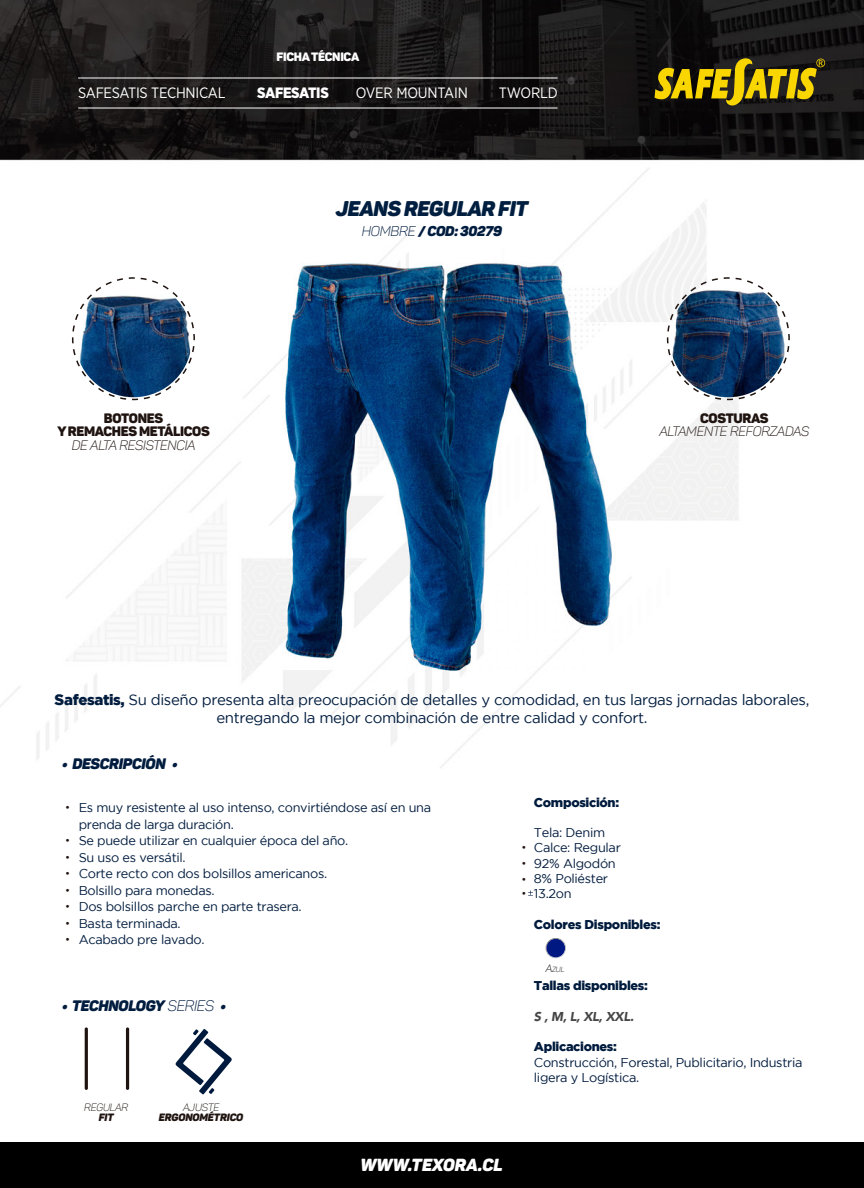
<style>
.page{position:relative;width:864px;height:1188px;background:#fff}
.page>*{position:absolute;margin:0;border:0;box-sizing:border-box;transform-origin:0 0}
.t1{font:21px "Panton Blackitalic Caps";letter-spacing:-.025em;color:#001f40}
.t2{font:17.25px "Panton Blackitalic Caps";color:#fff}
.t3{font:15px/18px "Gotham";letter-spacing:-.025em;color:#001c3e;text-align:center}
.t4{font:15px "Gotham Narrow";letter-spacing:-.02em;color:#fff}
.t5{font:15px "Panton Blackitalic Caps";letter-spacing:-.025em;color:#001c3e}
.t6{font:900 15px "Gotham Narrow";letter-spacing:-.02em;color:#fff}
.t7{font:13.95px "Panton Blackitalic Caps";letter-spacing:-.025em;color:#001c3e}
.t8{font:13.5px "Panton Lightitalic Caps";letter-spacing:-.025em;color:#1f1410}
.t9{font:13.5px/13.5px "Panton Black Caps";letter-spacing:-.025em;color:#1f1410;text-align:center}
.t10{font:12.75px/16.5px "Gotham";letter-spacing:-.025em;color:#001c3e}
.t11{font:900 12.75px "Gotham";letter-spacing:-.025em;color:#001b3d}
.t12{font:12.75px/15.3px "Gotham";letter-spacing:-.025em;color:#001a3d}
.t13{font:12.75px/15.3px "Gotham";letter-spacing:-.025em;color:#001b3d}
.t14{font:italic 900 12.75px "Avenir LT Std";color:#454545}
.t15{font:12px "Panton Black Caps";letter-spacing:-.025em;color:#fff}
.t16{font:10.5px "Panton Blackitalic Caps";letter-spacing:-.02em;color:#1f1410}
.t17{font:10.5px "Panton Lightitalic Caps";letter-spacing:-.02em;color:#1f1410}
.t18{font:10.5px/15.5px "Gotham";color:#1f1410}
.t19{font:7.35px "Panton Lightitalic Caps";color:#000}
.s1{font-family:"Panton Lightitalic Caps"}
.s2{font-weight:900}
.s3{font-size:10.5px}
</style>
<div class="page">
<img style="left:0;top:0;width:864px;height:1143px">
<div style="left:0;top:1143px;width:864px;height:45px;background:#000"></div>
<hr style="left:78px;top:78px;width:480px;height:1px;background:#fff">
<hr style="left:78px;top:108px;width:480px;height:1px;background:#fff">
<svg style="left:655px;top:58px;width:170px;height:48px"></svg>
<svg style="left:72px;top:276px;width:124px;height:126px"></svg>
<img style="left:667px;top:276px;width:124px;height:126px">
<svg style="left:528px;top:891px;width:5px;height:5px"></svg>
<div style="left:546px;top:938px;width:20px;height:20px;background:#001881;border-radius:50%"></div>
<div style="left:546px;top:938px;width:20px;height:20px;border:1px solid #fff;border-radius:50%"></div>
<hr style="left:85px;top:1027px;width:3px;height:63px;background:#1f1410;border-radius:2px">
<hr style="left:126px;top:1027px;width:3px;height:63px;background:#1f1410;border-radius:2px">
<svg style="left:175px;top:1029px;width:57px;height:65px"></svg>
<p class="t15" style="left:276px;top:49px;width:84px">FICHA TÉCNICA</p>
<p class="t4" style="left:78px;top:83px;width:149px">SAFESATIS TECHNICAL</p>
<p class="t6" style="left:257px;top:83px;width:73px">SAFESATIS</p>
<p class="t4" style="left:356px;top:83px;width:114px">OVER MOUNTAIN</p>
<p class="t4" style="left:499px;top:83px;width:60px">TWORLD</p>
<p class="t9" style="left:57px;top:411px;width:154px">BOTONES<br>Y REMACHES METÁLICOS</p>
<p class="t8" style="left:72px;top:437px;width:125px">DE ALTA RESISTENCIA</p>
<h1 class="t1" style="left:336px;top:195px;width:194px">JEANS REGULAR FIT</h1>
<p class="t7" style="left:362px;top:222px;width:142px"><span class="s1">HOMBRE</span> / COD: 30279</p>
<p class="t9" style="left:700px;top:411px;width:70px">COSTURAS</p>
<p class="t8" style="left:659px;top:423px;width:151px">ALTAMENTE REFORZADAS</p>
<p class="t3" style="left:55px;top:690px;width:756px"><span class="s2">Safesatis,</span> Su diseño presenta alta preocupación de detalles y comodidad, en tus largas jornadas laborales, entregando la mejor combinación de entre calidad y confort.</p>
<p class="t5" style="left:62px;top:754px;width:118px">• DESCRIPCIÓN •</p>
<p class="t18" style="left:65px;top:799px;width:7px">•</p>
<p class="t18" style="left:65px;top:833px;width:7px">•</p>
<p class="t18" style="left:65px;top:849px;width:7px">•</p>
<p class="t18" style="left:65px;top:865px;width:7px">•</p>
<p class="t18" style="left:65px;top:882px;width:7px">•</p>
<p class="t18" style="left:65px;top:898px;width:7px">•</p>
<p class="t18" style="left:65px;top:915px;width:7px;line-height:16.4px">• •</p>
<p class="t10" style="left:79px;top:799px;width:354px">Es muy resistente al uso intenso, convirtiéndose así en una prenda de larga duración.<br>Se puede utilizar en cualquier época del año.<br>Su uso es versátil.<br>Corte recto con dos bolsillos americanos.<br>Bolsillo para monedas.<br>Dos bolsillos parche en parte trasera.<br>Basta terminada.<br>Acabado pre lavado.</p>
<p class="t5" style="left:62px;top:996px;width:166px">• TECHNOLOGY <span class="s1">SERIES</span> •</p>
<p class="t17" style="left:84px;top:1101px;width:45px">REGULAR</p>
<p class="t16" style="left:99px;top:1111px;width:17px">FIT</p>
<p class="t17" style="left:183px;top:1101px;width:38px">AJUSTE</p>
<p class="t16" style="left:159px;top:1111px;width:86px">ERGONOMÉTRICO</p>
<h2 class="t2" style="left:360px;top:1154px;width:144px">WWW.TEXORA.CL</h2>
<p class="t18" style="left:521px;top:839px;width:7px;text-align:justify">• • • •</p>
<p class="t11" style="left:534px;top:795px;width:87px">Composición:</p>
<p class="t13" style="left:534px;top:825px;width:88px">Tela: Denim<br>Calce: Regular<br>92% Algodón<br>8% Poliéster<br>13.2on</p>
<p class="t11" style="left:534px;top:917px;width:128px">Colores Disponibles:</p>
<p class="t19" style="left:546px;top:965px;width:20px"><span class="s3">A</span>ZUL</p>
<p class="t11" style="left:534px;top:978px;width:116px">Tallas disponibles:</p>
<p class="t14" style="left:534px;top:1009px;width:101px">S , M, L, XL, XXL.</p>
<p class="t11" style="left:534px;top:1039px;width:85px">Aplicaciones:</p>
<p class="t12" style="left:534px;top:1054px;width:270px">Construcción, Forestal, Publicitario, Industria ligera y Logística.</p>
</div>
